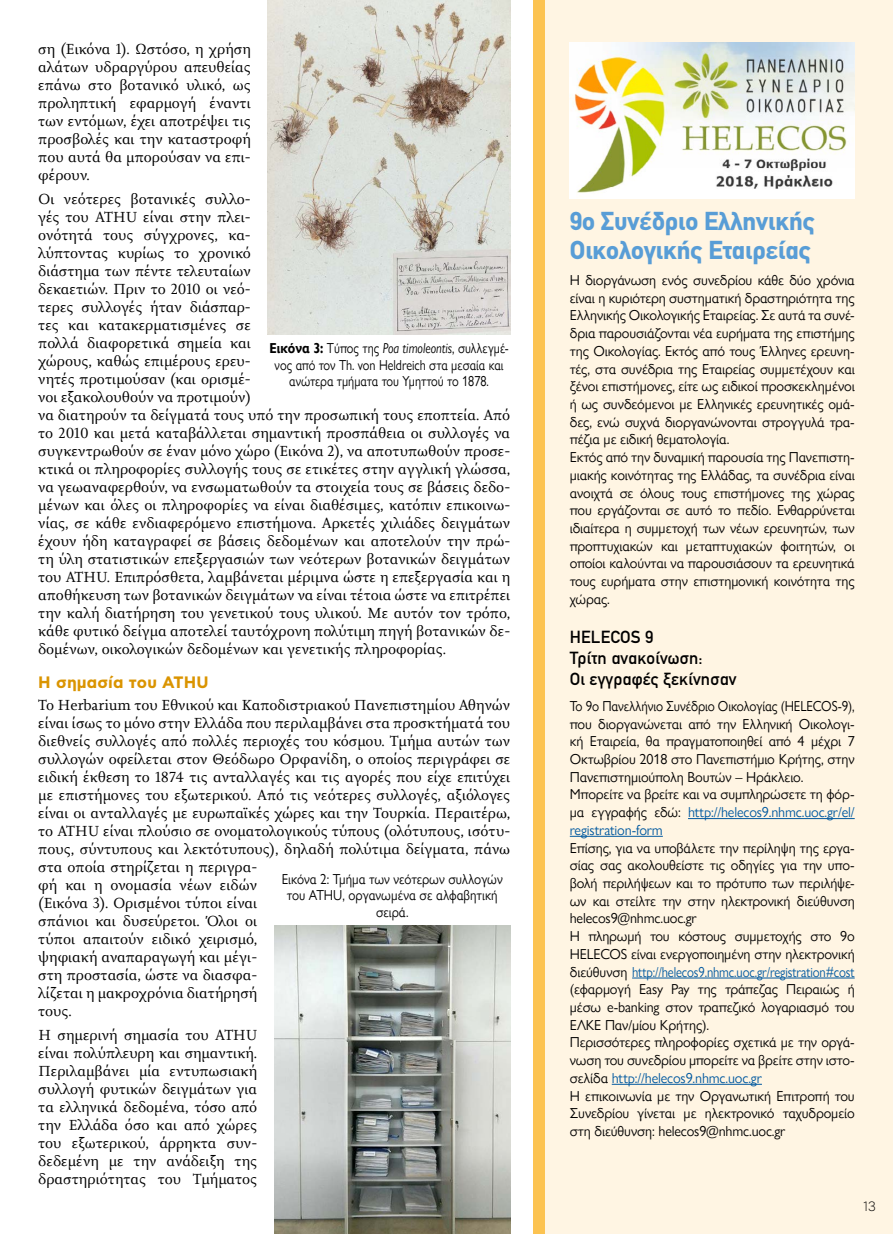
<style>
.page{position:relative;width:893px;height:1234px;background:#fff}
.page>*{position:absolute;margin:0;border:0;box-sizing:border-box;transform-origin:0 0}
.title_01{font:700 25.5px/28.5px "CF Din";color:#589dd6}
.Title_Sub{font:17.25px/21px "CF Din";letter-spacing:.01em;color:#000}
.Title_sub_02{font:700 16.5px "CF Asty Std";letter-spacing:.01em;color:#da9400}
.EBEnews-Body_text_01{font:15px/18px "Joanna Nova";color:#000;text-align:justify}
.EBEnews-Body_text_02{font:14.4px/17.7px "Gill Sans Nova";letter-spacing:-.01em;color:#000;text-align:justify}
.EBEnews-Body_text_02-2{font:14.4px/17.7px "Gill Sans Nova";letter-spacing:-.01em;color:#000;text-align:justify;scale:.9 1}
.EBEnew-Lezanda_in_bo{font:14.4px/16.5px "Gill Sans Nova";color:#000;text-align:center;scale:.85 1}
.EBEnew-Lezanda_in_bo-2{font:14.4px/16.5px "Gill Sans Nova";color:#000;text-align:center;scale:.9 1}
.t1{font:300 13.5px "CF Asty Std";color:#000}
.s1{font-weight:700}
.s2{font-style:italic}
.s3{color:#0059a0}
</style>
<div class="page">
<div style="left:533px;top:0;width:12px;height:1233px;background:#fcc351"></div>
<div style="left:545px;top:0;width:348px;height:1233px;background:#fff5e3"></div>
<img style="left:268px;top:0;width:242px;height:334px">
<img style="left:570px;top:43px;width:285px;height:155px">
<hr style="left:688px;top:818px;width:167px;height:1px;background:#0059a0">
<hr style="left:570px;top:835px;width:93px;height:1px;background:#0059a0">
<hr style="left:632px;top:977px;width:223px;height:1px;background:#0059a0">
<hr style="left:612px;top:1083px;width:150px;height:1px;background:#0059a0">
<img style="left:274px;top:925px;width:236px;height:308px">
<p class="EBEnews-Body_text_01" style="left:38px;top:39px;width:214px">ση (Εικόνα 1). Ωστόσο, η χρήση αλάτων υδραργύρου απευθείας επάνω στο βοτανικό υλικό, ως προληπτική εφαρμογή έναντι των εντόμων, έχει αποτρέψει τις προσβολές και την καταστροφή που αυτά θα μπορούσαν να επι&shy;φέρουν.</p>
<p class="EBEnews-Body_text_01" style="left:38px;top:189px;width:473px;text-align:left">Οι νεότερες βοτανικές συλλο-<br>γές του ΑΤΗU είναι στην πλει-<br>ονότητά τους σύγχρονες, κα-<br>λύπτοντας κυρίως το χρονικό<br>διάστημα των πέντε τελευταίων<br>δεκαετιών. Πριν το 2010 οι νεό-<br>τερες συλλογές ήταν διάσπαρ-<br>τες και κατακερματισμένες σε<br>πολλά διαφορετικά σημεία και<br>χώρους, καθώς επιμέρους ερευ-<br>νητές προτιμούσαν (και ορισμέ-<br>νοι εξακολουθούν να προτιμούν)<br>να διατηρούν τα δείγματά τους υπό την προσωπική τους εποπτεία. Από το 2010 και μετά καταβάλλεται σημαντική προσπάθεια οι συλλογές να συγκεντρωθούν σε έναν μόνο χώρο (Εικόνα 2), να αποτυπωθούν προσε&shy;κτικά οι πληροφορίες συλλογής τους σε ετικέτες στην αγγλική γλώσσα, να γεωαναφερθούν, να ενσωματωθούν τα στοιχεία τους σε βάσεις δεδο&shy;μένων και όλες οι πληροφορίες να είναι διαθέσιμες, κατόπιν επικοινω&shy;νίας, σε κάθε ενδιαφερόμενο επιστήμονα. Αρκετές χιλιάδες δειγμάτων έχουν ήδη καταγραφεί σε βάσεις δεδομένων και αποτελούν την πρώ&shy;τη ύλη στατιστικών επεξεργασιών των νεότερων βοτανικών δειγμάτων του ATHU. Επιπρόσθετα, λαμβάνεται μέριμνα ώστε η επεξεργασία και η αποθήκευση των βοτανικών δειγμάτων να είναι τέτοια ώστε να επιτρέπει την καλή διατήρηση του γενετικού τους υλικού. Με αυτόν τον τρόπο, κάθε φυτικό δείγμα αποτελεί ταυτόχρονη πολύτιμη πηγή βοτανικών δε&shy;δομένων, οικολογικών δεδομένων και γενετικής πληροφορίας.</p>
<p class="Title_sub_02" style="left:38px;top:672px;width:172px">Η σημασία του ΑΤΗU</p>
<p class="EBEnews-Body_text_01" style="left:38px;top:696px;width:473px;text-align:left">Το Herbarium του Εθνικού και Καποδιστριακού Πανεπιστημίου Αθηνών είναι ίσως το μόνο στην Ελλάδα που περιλαμβάνει στα προσκτήματά του διεθνείς συλλογές από πολλές περιοχές του κόσμου. Τμήμα αυτών των συλλογών οφείλεται στον Θεόδωρο Ορφανίδη, ο οποίος περιγράφει σε ειδική έκθεση το 1874 τις ανταλλαγές και τις αγορές που είχε επιτύχει με επιστήμονες του εξωτερικού. Από τις νεότερες συλλογές, αξιόλογες είναι οι ανταλλαγές με ευρωπαϊκές χώρες και την Τουρκία. Περαιτέρω, το ATHU είναι πλούσιο σε ονοματολογικούς τύπους (ολότυπους, ισότυ&shy;πους, σύντυπους και λεκτότυπους), δηλαδή πολύτιμα δείγματα, πάνω στα οποία στηρίζεται η περιγρα-<br>φή και η ονομασία νέων ειδών<br>(Εικόνα 3). Ορισμένοι τύποι είναι<br>σπάνιοι και δυσεύρετοι. Όλοι οι<br>τύποι απαιτούν ειδικό χειρισμό,<br>ψηφιακή αναπαραγωγή και μέγι-<br>στη προστασία, ώστε να διασφα-<br>λίζεται η μακροχρόνια διατήρησή<br>τους.</p>
<p class="EBEnews-Body_text_01" style="left:38px;top:1025px;width:220px">Η σημερινή σημασία του ΑΤΗU είναι πολύπλευρη και σημαντική.<br>Περιλαμβάνει μία εντυπωσιακή συλλογή φυτικών δειγμάτων για τα ελληνικά δεδομένα, τόσο από την Ελλάδα όσο και από χώρες του εξωτερικού, άρρηκτα συν&shy;δεδεμένη με την ανάδειξη της δραστηριότητας του Τμήματος</p>
<p class="EBEnew-Lezanda_in_bo" style="left:269px;top:339px;width:283px"><span class="s1">Eικόνα 3:</span> Tύπος της <span class="s2">Poa timoleontis</span>, συλλεγμέ&shy;νος από τον Th. von Heldreich στα μεσαία και ανώτερα τμήματα του Υμηττού το 1878.</p>
<p class="EBEnew-Lezanda_in_bo-2" style="left:282px;top:870px;width:247px">Εικόνα 2: Τμήμα των νεότερων συλλογών του ΑΤΗU, οργανωμένα σε αλφαβητική σειρά.</p>
<p class="title_01" style="left:570px;top:207px;width:247px">9ο Συνέδριο Ελληνικής<br>Οικολογικής Εταιρείας</p>
<p class="EBEnews-Body_text_02" style="left:570px;top:271px;width:286px">Η διοργάνωση ενός συνεδρίου κάθε δύο χρόνια είναι η κυριότερη συστηματική δραστηριότητα της Ελληνικής Οικολογικής Εταιρείας. Σε αυτά τα συνέ&shy;δρια παρουσιάζονται νέα ευρήματα της επιστήμης της Οικολογίας. Εκτός από τους Έλληνες ερευνη&shy;τές, στα συνέδρια της Εταιρείας συμμετέχουν και ξένοι επιστήμονες, είτε ως ειδικοί προσκεκλημένοι ή ως συνδεόμενοι με Ελληνικές ερευνητικές ομά&shy;δες, ενώ συχνά διοργανώνονται στρογγυλά τρα&shy;πέζια με ειδική θεματολογία.</p>
<p class="EBEnews-Body_text_02" style="left:570px;top:448px;width:286px">Εκτός από την δυναμική παρουσία της Πανεπιστη&shy;μιακής κοινότητας της Ελλάδας, τα συνέδρια είναι ανοιχτά σε όλους τους επιστήμονες της χώρας που εργάζονται σε αυτό το πεδίο. Ενθαρρύνεται ιδιαίτερα η συμμετοχή των νέων ερευνητών, των προπτυχιακών και μεταπτυχιακών φοιτητών, οι οποίοι καλούνται να παρουσιάσουν τα ερευνητικά τους ευρήματα στην επιστημονική κοινότητα της χώρας.</p>
<p class="Title_Sub" style="left:570px;top:626px;width:168px">HELECOS 9<br>Τρίτη ανακοίνωση:<br>Οι εγγραφές ξεκίνησαν</p>
<p class="EBEnews-Body_text_02-2" style="left:570px;top:696px;width:318px">Το 9ο Πανελλήνιο Συνέδριο Οικολογίας (HELECOS-9), που διοργανώνεται από την Ελληνική Οικολογι&shy;κή Εταιρεία, θα πραγματοποιηθεί από 4 μέχρι 7<br>Οκτωβρίου 2018 στο Πανεπιστήμιο Κρήτης, στην Πανεπιστημιούπολη Βουτών – Ηράκλειο.</p>
<p class="EBEnews-Body_text_02" style="left:570px;top:785px;width:286px">Μπορείτε να βρείτε και να συμπληρώσετε τη φόρ&shy;μα εγγραφής εδώ: <span class="s3">http://helecos9.nhmc.uoc.gr/el/ registration-form</span></p>
<p class="EBEnews-Body_text_02" style="left:570px;top:838px;width:286px">Επίσης, για να υποβάλετε την περίληψη της εργα&shy;σίας σας ακολουθείστε τις οδηγίες για την υπο&shy;βολή περιλήψεων και το πρότυπο των περιλήψε&shy;ων και στείλτε την στην ηλεκτρονική διεύθυνση helecos9@nhmc.uoc.gr</p>
<p class="EBEnews-Body_text_02" style="left:570px;top:927px;width:286px">Η πληρωμή του κόστους συμμετοχής στο 9ο HELECOS είναι ενεργοποιημένη στην ηλεκτρονική διεύθυνση <span class="s3">http://helecos9.nhmc.uoc.gr/registration#cost </span>(εφαρμογή Easy Pay της τράπεζας Πειραιώς ή μέσω e-banking στον τραπεζικό λογαριασμό του ΕΛΚΕ Παν/μίου Κρήτης).</p>
<p class="EBEnews-Body_text_02" style="left:570px;top:1033px;width:286px">Περισσότερες πληροφορίες σχετικά με την οργά&shy;νωση του συνεδρίου μπορείτε να βρείτε στην ιστο&shy;σελίδα <span class="s3">http://helecos9.nhmc.uoc.gr</span></p>
<p class="EBEnews-Body_text_02" style="left:570px;top:1086px;width:286px">Η επικοινωνία με την Οργανωτική Επιτροπή του Συνεδρίου γίνεται με ηλεκτρονικό ταχυδρομείο στη διεύθυνση: helecos9@nhmc.uoc.gr</p>
<p class="t1" style="left:863px;top:1198px;width:14px">13</p>
</div>
